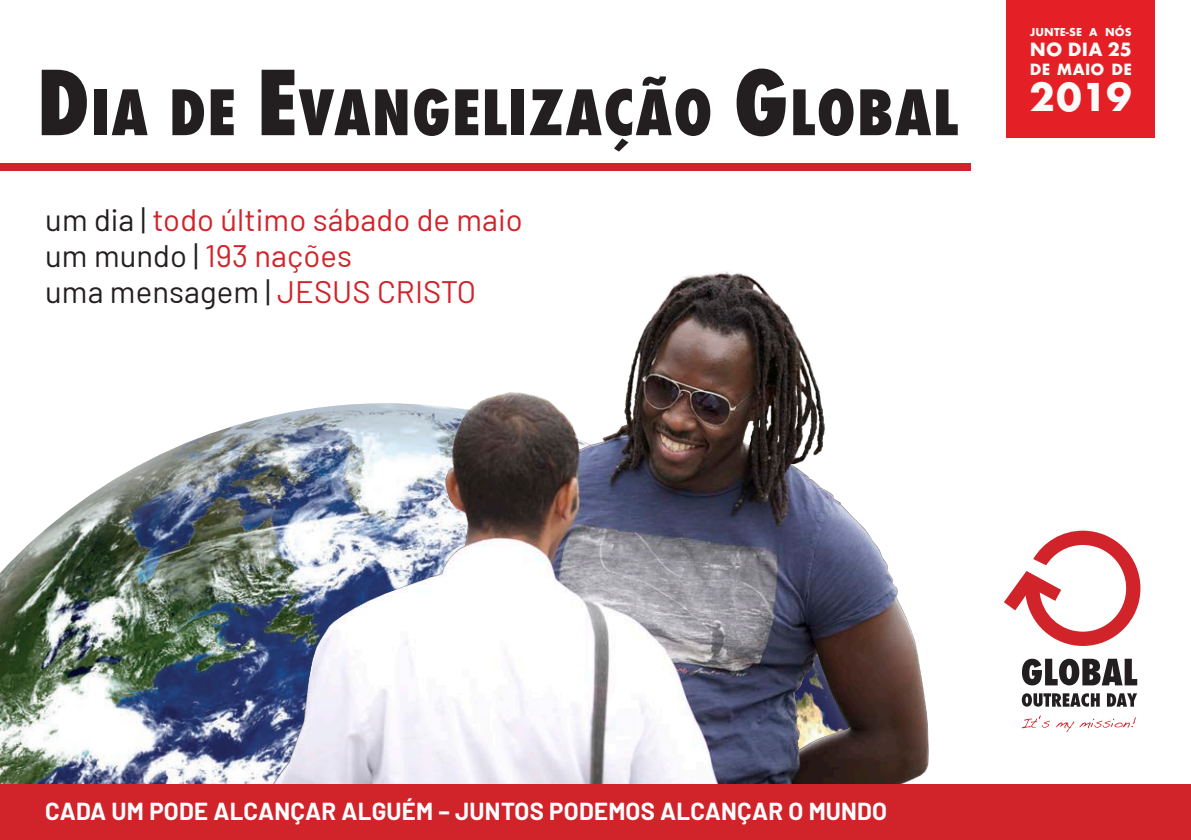
<style>
.page{position:relative;width:1191px;height:840px;background:#fff}
.page>*{position:absolute;margin:0;border:0;box-sizing:border-box;transform-origin:0 0}
.Main_Headline{font:68.6px "Futura TOT Extr Bold Cond";letter-spacing:.02em;color:#231f20}
.t1{font:700 42px "Futura TOT";color:#fbfbfa}
.subheadline{font:31px/36px "Barlow";letter-spacing:.005em;color:#d1232a}
.copytext_Headline{font:700 24px "Barlow";letter-spacing:.01em;color:#fff}
.t2{font:700 20px "Futura TOT";letter-spacing:.015em;color:#fbfbfa}
.t3{font:700 17px "Futura TOT";letter-spacing:.015em;color:#fbfbfa}
.t4{font:700 12px "Futura TOT";letter-spacing:.015em;color:#fbfbfa}
.s1{font-size:98px}
.s2{color:#231f20}
</style>
<div class="page">
<img style="left:0;top:441px;width:191px;height:342px">
<img style="left:191px;top:271px;width:738px;height:512px">
<div style="left:0;top:163px;width:970px;height:8px;background:#d1232a"></div>
<svg style="left:1021px;top:693px;width:116px;height:13px"></svg>
<svg style="left:1022px;top:658px;width:115px;height:27px"></svg>
<svg style="left:1004px;top:530px;width:136px;height:115px"></svg>
<svg style="left:1022px;top:715px;width:114px;height:16px"></svg>
<div style="left:1006px;top:0;width:149px;height:138px;background:#e41f25"></div>
<div style="left:0;top:783px;width:1191px;height:56px;background:#d1232a"></div>
<p class="Main_Headline" style="left:37px;top:74px;width:922px"><span class="s1">D</span>IA DE <span class="s1">E</span>VANGELIZAÇÃO <span class="s1">G</span>LOBAL</p>
<p class="subheadline" style="left:45px;top:201px;width:479px"><span class="s2">um dia |</span> todo último sábado de maio <span class="s2">um mundo |</span> 193 nações<br><span class="s2">uma mensagem |</span> JESUS CRISTO</p>
<p class="t4" style="left:1029px;top:24px;width:104px">JUNTE-SE A NÓS</p>
<p class="t2" style="left:1029px;top:37px;width:104px">NO DIA 25</p>
<p class="t3" style="left:1029px;top:58px;width:103px">DE MAIO DE</p>
<p class="t1" style="left:1029px;top:71px;width:104px">2019</p>
<p class="copytext_Headline" style="left:45px;top:795px;width:843px">CADA UM PODE ALCANÇAR ALGUÉM – JUNTOS PODEMOS ALCANÇAR O MUNDO</p>
</div>
